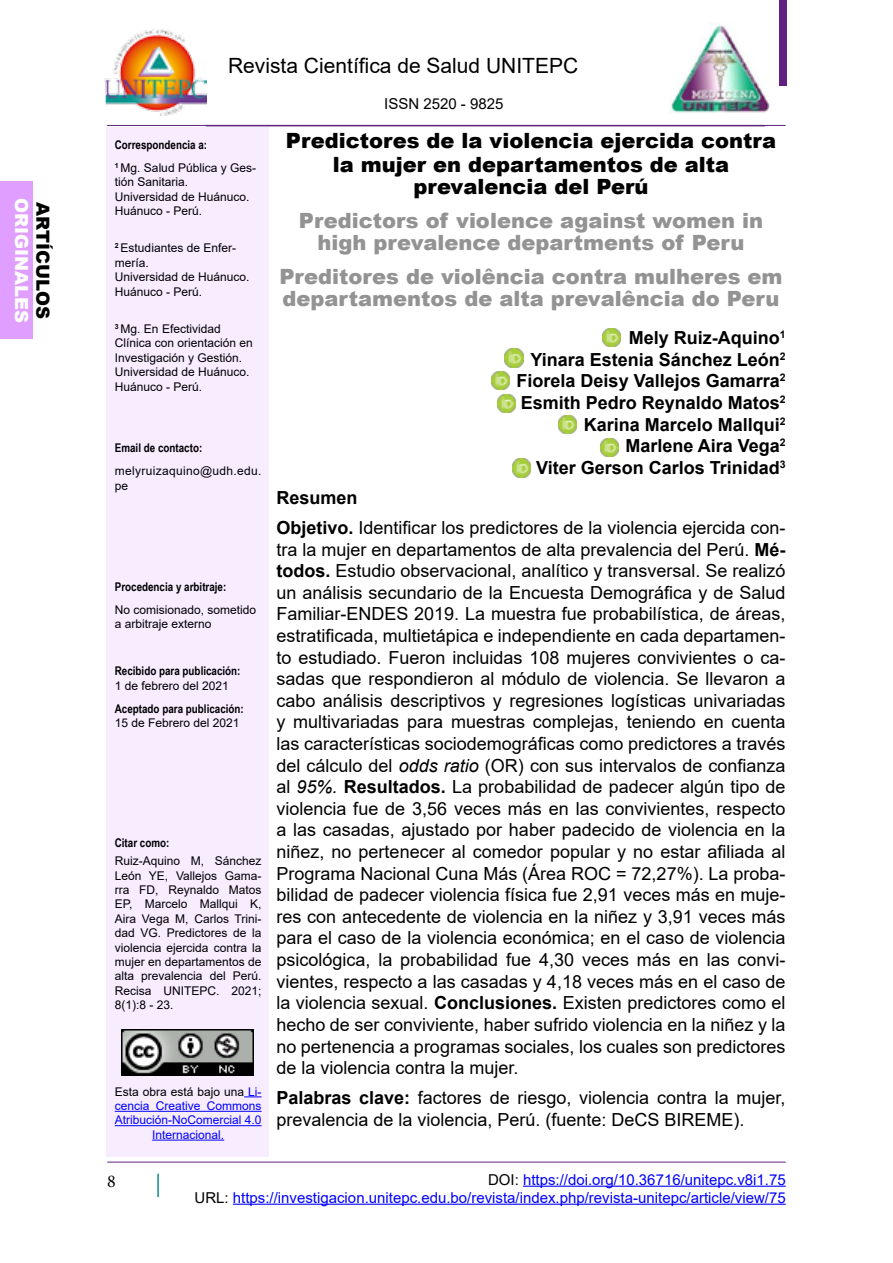
<style>
.page{position:relative;width:893px;height:1263px;background:#fff}
.page>*{position:absolute;margin:0;border:0;box-sizing:border-box;transform-origin:0 0}
.t1{font:900 21px/21.6px "Arial";color:#939393;text-align:center}
.t2{font:900 21px/24.2px "Arial";color:#000;text-align:center}
.t3{font:21px "Arial";color:#000}
.t4{font:18px/21.6px "Arial";color:#000}
.t5{font:700 18px/21.6px "Arial";color:#000;text-align:right}
.t6{font:900 18px "Arial";color:#fff}
.t7{font:900 18px "Arial";color:#000}
.t8{font:18px "Minion Pro";color:#000}
.t9{font:15px/18px "Arial";color:#00f;text-align:right}
.t10{font:15px "Arial";color:#000}
.t11{font:12px/14.4px "Arial";color:#000}
.t12{font:700 12px "Arial Narrow";color:#000}
.t13{font:12px/14.4px "Arial";color:#00f;text-align:center}
.t14{font:12px/14.4px "Arial";letter-spacing:.025em;color:#000}
.s1{color:#000}
.s2{font-weight:700}
.s3{font-style:italic}
</style>
<div class="page">
<div style="left:0;top:182px;width:33px;height:157px;background:#e09fff"></div>
<div style="left:780px;top:0;width:7px;height:86px;background:#622181"></div>
<img style="left:105px;top:29px;width:101px;height:86px">
<hr style="left:107px;top:125px;width:679px;height:1px;background:#60247f">
<hr style="left:107px;top:1162px;width:679px;height:1px;background:#60247f">
<hr style="left:523px;top:1186px;width:263px;height:1px;background:#00f">
<hr style="left:233px;top:1204px;width:553px;height:1px;background:#00f">
<div style="left:106px;top:128px;width:163px;height:1029px;background:#f8ecff"></div>
<img style="left:669px;top:23px;width:101px;height:90px">
<hr style="left:157px;top:1174px;width:2px;height:23px;background:#0b8f89">
<svg style="left:244px;top:1096px;width:17px;height:1px"></svg>
<hr style="left:115px;top:1111px;width:146px;height:1px;background:#00f">
<hr style="left:115px;top:1125px;width:146px;height:1px;background:#00f">
<hr style="left:152px;top:1140px;width:72px;height:1px;background:#00f">
<img style="left:122px;top:1029px;width:132px;height:46px">
<img style="left:603px;top:328px;width:18px;height:19px">
<img style="left:505px;top:349px;width:18px;height:18px">
<img style="left:497px;top:394px;width:18px;height:19px">
<img style="left:491px;top:371px;width:18px;height:19px">
<img style="left:558px;top:415px;width:19px;height:18px">
<img style="left:600px;top:438px;width:19px;height:18px">
<img style="left:512px;top:459px;width:19px;height:18px">
<p class="t6" style="left:35px;top:198px;width:126px;rotate:90deg">ORIGINALES</p>
<p class="t7" style="left:56px;top:202px;width:118px;rotate:90deg">ARTÍCULOS</p>
<p class="t3" style="left:228px;top:51px;width:352px">Revista Científica de Salud UNITEPC</p>
<p class="t10" style="left:384px;top:94px;width:121px">ISSN 2520 - 9825</p>
<p class="t12" style="left:115px;top:136px;width:94px">Correspondencia a:</p>
<p class="t11" style="left:115px;top:160px;width:143px"><sup>1</sup> Mg. Salud Pública y Ges&shy;tión Sanitaria.<br>Universidad de Huánuco.<br>Huánuco - Perú.</p>
<p class="t11" style="left:115px;top:241px;width:136px"><sup>2</sup> Estudiantes de Enfer&shy;mería.<br>Universidad de Huánuco.<br>Huánuco - Perú.</p>
<p class="t11" style="left:115px;top:321px;width:140px"><sup>3</sup> Mg. En Efectividad<br>Clínica con orientación en<br>Investigación y Gestión.<br>Universidad de Huánuco.<br>Huánuco - Perú.</p>
<p class="t12" style="left:115px;top:439px;width:89px">Email de contacto:</p>
<p class="t14" style="left:115px;top:464px;width:148px">melyruizaquino@udh.edu. pe</p>
<p class="t12" style="left:115px;top:577px;width:113px">Procedencia y arbitraje:</p>
<p class="t11" style="left:115px;top:602px;width:143px">No comisionado, sometido a arbitraje externo</p>
<p class="t12" style="left:115px;top:662px;width:127px">Recibido para publicación:</p>
<p class="t11" style="left:115px;top:678px;width:116px">1 de febrero del 2021</p>
<p class="t12" style="left:115px;top:699px;width:131px">Aceptado para publicación:</p>
<p class="t11" style="left:115px;top:715px;width:126px">15 de Febrero del 2021</p>
<p class="t12" style="left:115px;top:833px;width:56px">Citar como:</p>
<p class="t11" style="left:115px;top:854px;width:148px;text-align:justify">Ruiz-Aquino M, Sánchez León YE, Vallejos Gama&shy;rra FD, Reynaldo Matos EP, Marcelo Mallqui K, Aira Vega M, Carlos Trini&shy;dad VG. Predictores de la violencia ejercida contra la mujer en departamentos de alta prevalencia del Perú.<br>Recisa UNITEPC. 2021; 8(1):8 - 23.</p>
<p class="t13" style="left:115px;top:1084px;width:148px"><span class="s1">Esta obra está bajo una</span> Li&shy;cencia Creative Commons<br>Atribución-NoComercial 4.0<br>Internacional.</p>
<p class="t2" style="left:286px;top:128px;width:492px">Predictores de la violencia ejercida contra la mujer en departamentos de alta</p>
<p class="t2" style="left:413px;top:173px;width:236px">prevalencia del Perú</p>
<p class="t1" style="left:299px;top:209px;width:466px">Predictors of violence against women in high prevalence departments of Peru</p>
<p class="t1" style="left:279px;top:265px;width:505px;text-align:left">Preditores de violência contra mulheres em departamentos de alta prevalência do Peru</p>
<p class="t5" style="left:517px;top:327px;width:270px">Mely Ruiz-Aquino<sup>1<br></sup>Yinara Estenia Sánchez León<sup>2<br></sup>Fiorela Deisy Vallejos Gamarra<sup>2<br></sup>Esmith Pedro Reynaldo Matos<sup>2<br></sup>Karina Marcelo Mallqui<sup>2<br></sup>Marlene Aira Vega<sup>2<br></sup>Viter Gerson Carlos Trinidad<sup>3</sup></p>
<p class="t4" style="left:276px;top:482px;width:511px;line-height:30.2px"><span class="s2">Resumen<br>Objetivo.</span> Identificar los predictores de la violencia ejercida con-</p>
<p class="t4" style="left:276px;top:538px;width:511px;text-align:justify">tra la mujer en departamentos de alta prevalencia del Perú. <span class="s2">Mé&shy;todos.</span> Estudio observacional, analítico y transversal. Se realizó un análisis secundario de la Encuesta Demográfica y de Salud Familiar-ENDES 2019. La muestra fue probabilística, de áreas, estratificada, multietápica e independiente en cada departamen&shy;to estudiado. Fueron incluidas 108 mujeres convivientes o ca&shy;sadas que respondieron al módulo de violencia. Se llevaron a cabo análisis descriptivos y regresiones logísticas univariadas y multivariadas para muestras complejas, teniendo en cuenta las características sociodemográficas como predictores a través del cálculo del <span class="s3">odds ratio</span> (OR) con sus intervalos de confianza al <span class="s3">95%.</span> <span class="s2">Resultados.</span> La probabilidad de padecer algún tipo de violencia fue de 3,56 veces más en las convivientes, respecto a las casadas, ajustado por haber padecido de violencia en la niñez, no pertenecer al comedor popular y no estar afiliada al Programa Nacional Cuna Más (Área ROC = 72,27%). La proba&shy;bilidad de padecer violencia física fue 2,91 veces más en muje&shy;res con antecedente de violencia en la niñez y 3,91 veces más para el caso de la violencia económica; en el caso de violencia psicológica, la probabilidad fue 4,30 veces más en las convi&shy;vientes, respecto a las casadas y 4,18 veces más en el caso de la violencia sexual. <span class="s2">Conclusiones.</span> Existen predictores como el hecho de ser conviviente, haber sufrido violencia en la niñez y la no pertenencia a programas sociales, los cuales son predictores de la violencia contra la mujer.</p>
<p class="t4" style="left:276px;top:1087px;width:511px"><span class="s2">Palabras clave:</span> factores de riesgo, violencia contra la mujer, prevalencia de la violencia, Perú. (fuente: DeCS BIREME).</p>
<p class="t8" style="left:107px;top:1169px;width:10px">8</p>
<p class="t9" style="left:195px;top:1170px;width:593px"><span class="s1">DOI:</span> https://doi.org/10.36716/unitepc.v8i1.75<br><span class="s1">URL:</span> https://investigacion.unitepc.edu.bo/revista/index.php/revista-unitepc/article/view/75</p>
</div>
